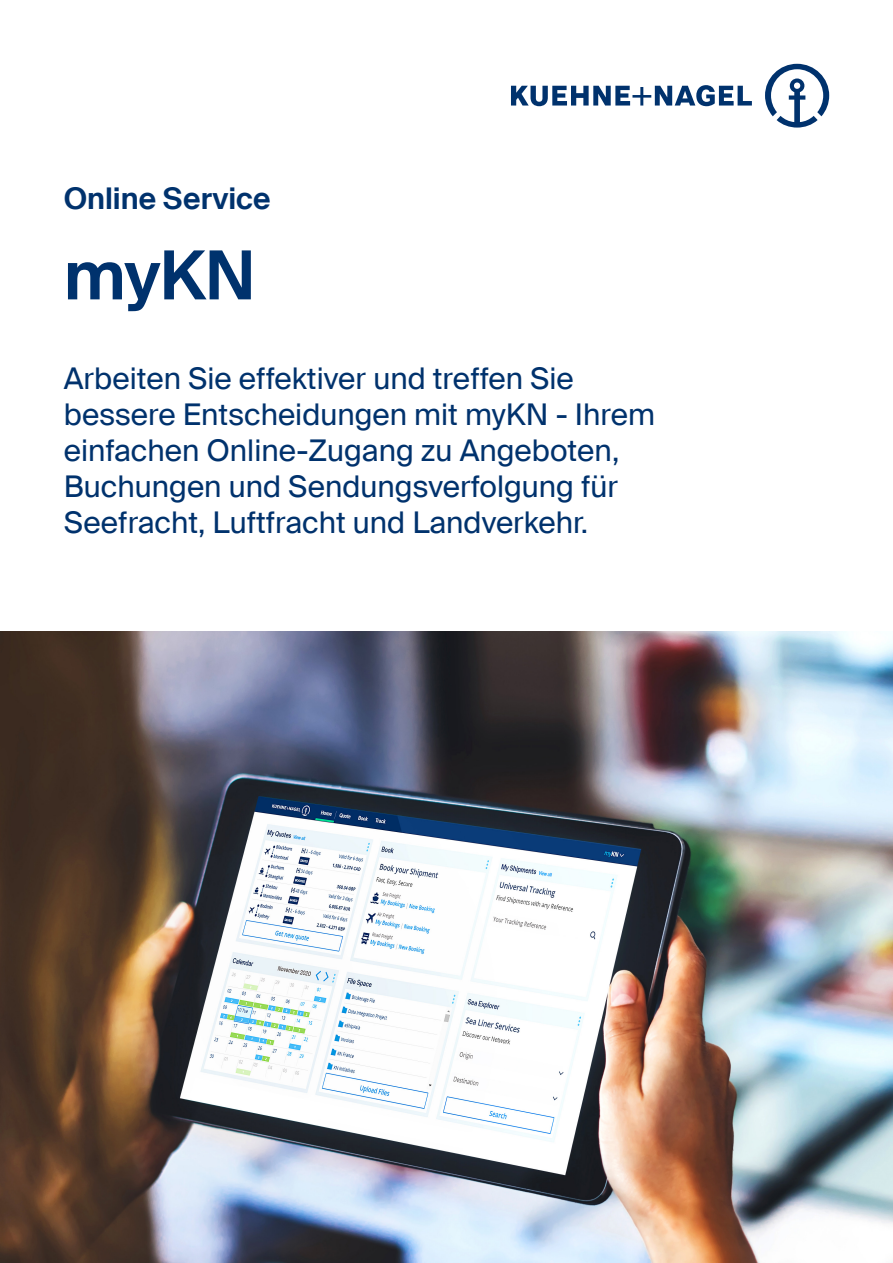
<style>
.page{position:relative;width:893px;height:1263px;background:#fff}
.page>*{position:absolute;margin:0;border:0;box-sizing:border-box;transform-origin:0 0}
.x___45pt{font:600 67.5px "Suisse Intl";color:#00326d}
.x___20pt{font:30px/36px "Suisse Intl";color:#00326d}
.x___20pt-2{font:600 30px "Suisse Intl";color:#00326d}
</style>
<div class="page">
<img style="left:0;top:632px;width:893px;height:631px">
<svg style="left:511px;top:64px;width:318px;height:64px"></svg>
<p class="x___20pt-2" style="left:64px;top:181px;width:208px">Online Service</p>
<p class="x___45pt" style="left:64px;top:237px;width:193px">myKN</p>
<p class="x___20pt" style="left:64px;top:361px;width:512px">Arbeiten Sie effektiver und treffen Sie</p>
<p class="x___20pt" style="left:64px;top:397px;width:593px">bessere Entscheidungen mit myKN - Ihrem einfachen Online-Zugang zu Angeboten,</p>
<p class="x___20pt" style="left:64px;top:469px;width:556px">Buchungen und Sendungsverfolgung für</p>
<p class="x___20pt" style="left:64px;top:505px;width:526px">Seefracht, Luftfracht und Landverkehr.</p>
</div>
